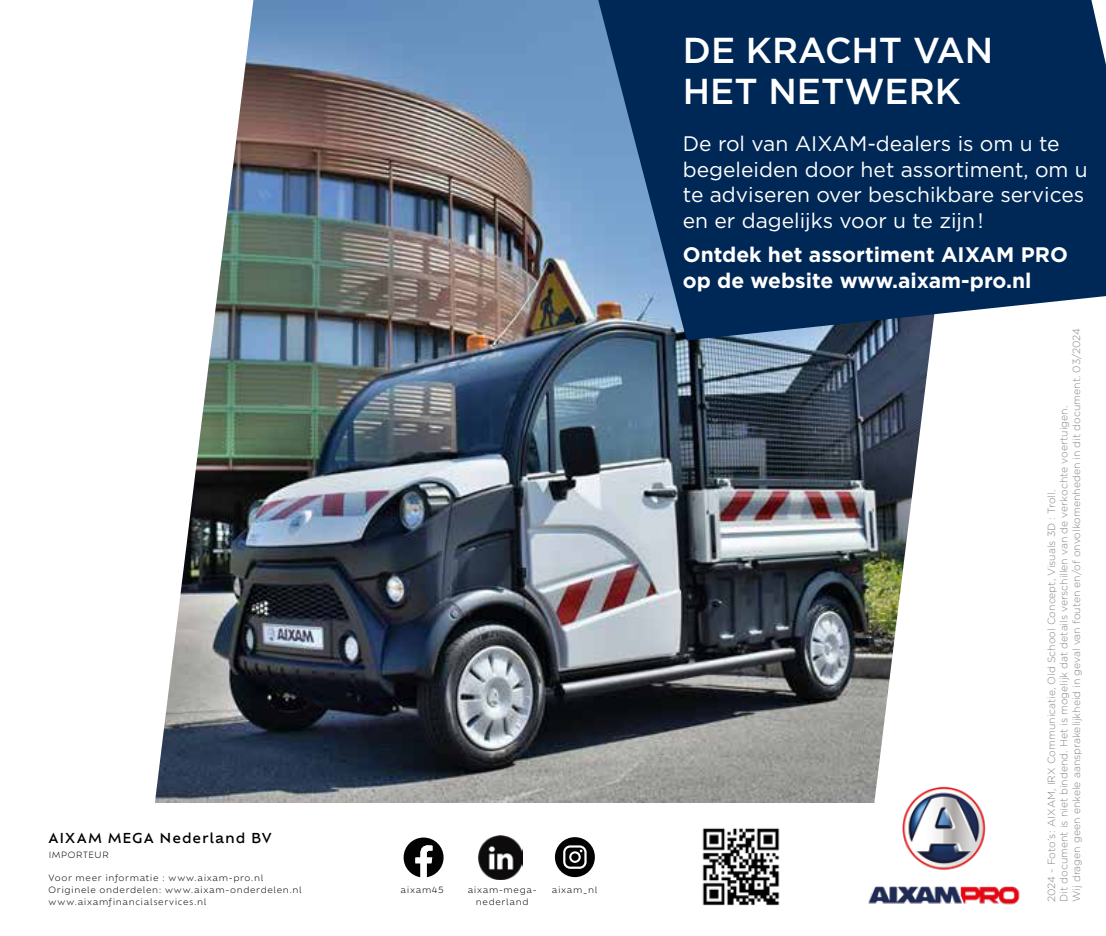
<style>
.page{position:relative;width:1106px;height:936px;background:#fff}
.page>*{position:absolute;margin:0;border:0;box-sizing:border-box;transform-origin:0 0}
.t1{font:500 36px/41.2px "Gotham";color:#fff}
.t2{font:21px/25.5px "Gotham";color:#fff}
.t3{font:700 21px/25.5px "Gotham";color:#fff}
.t4{font:500 13.5px "Ofelia Text";letter-spacing:.06em;color:#000}
.t5{font:300 10.35px/12.5px "Gotham";color:#878787}
.t6{font:300 8.4px/11.9px "Ofelia Text";letter-spacing:.075em;color:#000;text-align:center}
</style>
<div class="page">
<img style="left:253px;top:0;width:605px;height:802px">
<img style="left:155px;top:4px;width:98px;height:799px">
<img style="left:858px;top:340px;width:74px;height:463px">
<svg style="left:598px;top:0;width:508px;height:340px;fill:#002856"></svg>
<img style="left:864px;top:752px;width:156px;height:153px">
<img style="left:702px;top:828px;width:78px;height:78px">
<svg style="left:403px;top:837px;width:40px;height:40px"></svg>
<img style="left:478px;top:835px;width:44px;height:43px">
<div style="left:555px;top:837px;width:40px;height:40px;background:#020203;border-radius:50%"></div>
<svg style="left:563px;top:845px;width:23px;height:23px"></svg>
<h3 class="t4" style="left:49px;top:827px;width:225px">AIXAM MEGA Nederland BV</h3>
<p class="t6" style="left:49px;top:848px;width:61px">IMPORTEUR</p>
<p class="t6" style="left:49px;top:871px;width:255px;text-align:left">Voor meer informatie : www.aixam-pro.nl<br>Originele onderdelen: www.aixam-onderdelen.nl www.aixamfinancialservices.nl</p>
<p class="t6" style="left:400px;top:883px;width:44px">aixam45</p>
<p class="t6" style="left:468px;top:883px;width:70px">aixam-mega&shy;nederland</p>
<p class="t6" style="left:552px;top:883px;width:47px">aixam_nl</p>
<h1 class="t1" style="left:683px;top:29px;width:312px">DE KRACHT VAN<br>HET NETWERK</h1>
<h2 class="t2" style="left:683px;top:131px;width:406px">De rol van AIXAM-dealers is om u te begeleiden door het assortiment, om u te adviseren over beschikbare services en er dagelijks voor u te zijn !</h2>
<h2 class="t3" style="left:683px;top:242px;width:386px">Ontdek het assortiment AIXAM PRO op de website www.aixam-pro.nl</h2>
<p class="t5" style="left:1044px;top:901px;width:575px;rotate:-90deg">2024 - Foto’s : AIXAM, IRX Communicatie, Old School Concept, Visuals 3D : Troll.<br>Dit document is niet bindend. Het is mogelijk dat details verschillen van de verkochte voertuigen.<br>Wij dragen geen enkele aansprakelijkheid in geval van fouten en/of onvolkomenheden in dit document. 03/2024</p>
</div>
